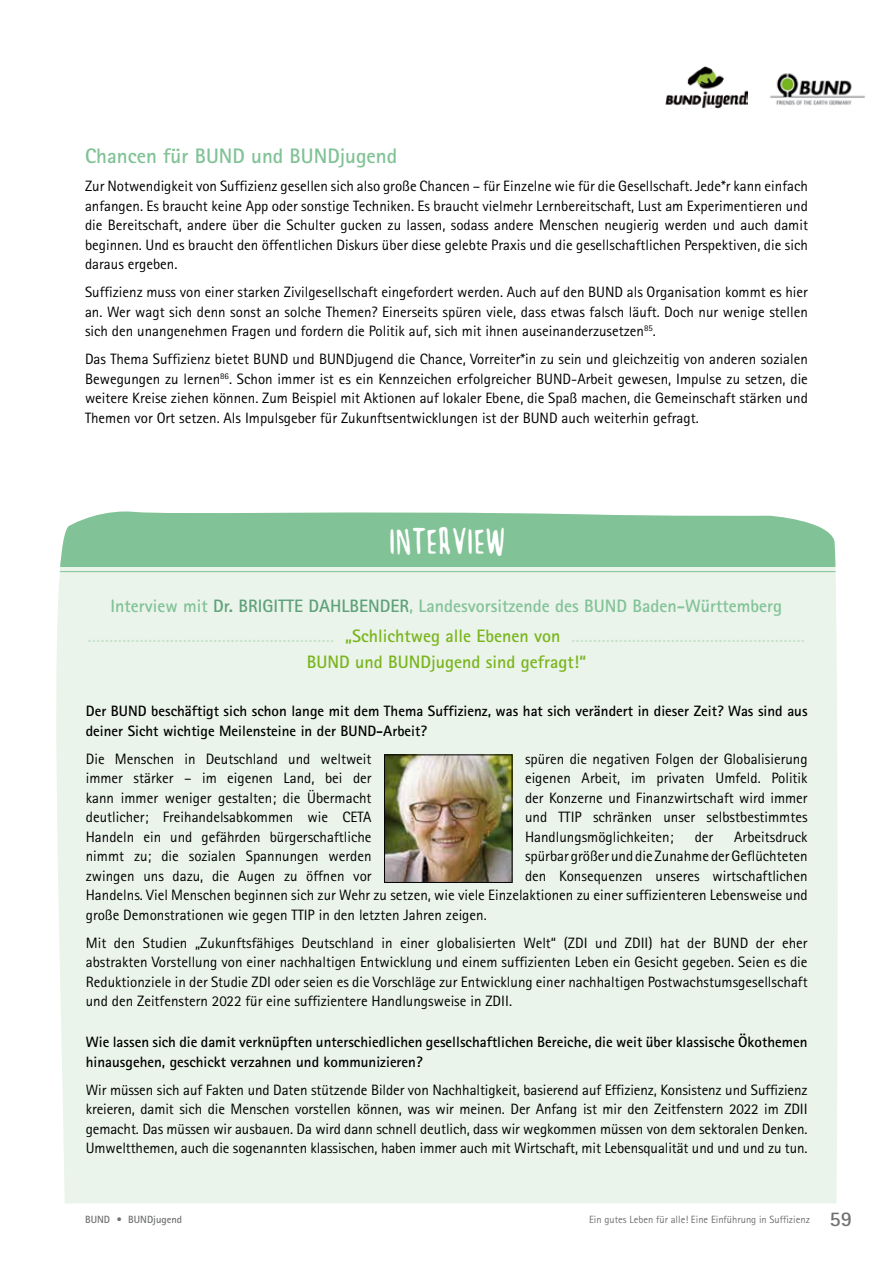
<style>
.page{position:relative;width:893px;height:1263px;background:#fff}
.page>*{position:absolute;margin:0;border:0;box-sizing:border-box;transform-origin:0 0}
.t1{font:500 45px "BUN Djugendmarker";letter-spacing:.05em;color:#fff}
.t2{font:700 21px "Agfa Rotis Sans Serif";color:#81c296}
.t3{font:700 18px/30.2px "Agfa Rotis Sans Serif";color:#81c296;text-align:center}
.t4{font:700 18px "Agfa Rotis Sans Serif";color:#7ab51d}
.t5{font:15px/19.5px "Agfa Rotis Sans Serif";color:#000;text-align:justify}
.t6{font:700 15px/19.5px "Agfa Rotis Sans Serif";color:#000}
.t7{font:10.5px "Agfa Rotis Sans Serif";color:#707172}
.t8{font:700 10.5px "Agfa Rotis Sans Serif";color:#707172}
.s1{color:#5fa178}
.s2{color:#c7e2cc}
.s3{color:#7ab51d}
.s4{font-weight:700;font-size:21px}
</style>
<div class="page">
<img style="left:665px;top:66px;width:82px;height:42px">
<img style="left:770px;top:73px;width:95px;height:33px">
<div style="left:56px;top:567px;width:782px;height:636px;background:#eaf4eb"></div>
<hr style="left:46px;top:571px;width:793px;height:1px;background:#81c296">
<div style="left:46px;top:511px;width:793px;height:56px;background:#81c296"></div>
<img style="left:386px;top:757px;width:124px;height:124px">
<div style="left:384px;top:755px;width:128px;height:128px;border:1px solid #000"></div>
<h2 class="t2" style="left:85px;top:143px;width:314px">Chancen für BUN D und BUN Djugend</h2>
<p class="t5" style="left:85px;top:176px;width:724px">Zur Notwendigkeit von Suffizienz gesellen sich also große Chancen – für Einzelne wie für die Gesellschaft. Jede*r kann einfach anfangen. Es braucht keine App oder sonstige Techniken. Es braucht vielmehr Lernbereitschaft, Lust am Experimentieren und die Bereitschaft, andere über die Schulter gucken zu lassen, sodass andere Menschen neugierig werden und auch damit beginnen. Und es braucht den öffentlichen Diskurs über diese gelebte Praxis und die gesellschaftlichen Perspektiven, die sich daraus ergeben.</p>
<p class="t5" style="left:85px;top:282px;width:724px">Suffizienz muss von einer starken Zivilgesellschaft eingefordert werden. Auch auf den BUND als Organisation kommt es hier an. Wer wagt sich denn sonst an solche Themen? Einerseits spüren viele, dass etwas falsch läuft. Doch nur wenige stellen sich den unangenehmen Fragen und fordern die Politik auf, sich mit ihnen auseinanderzusetzen<sup>85</sup>.</p>
<p class="t5" style="left:85px;top:349px;width:724px">Das Thema Suffizienz bietet BUND und BUNDjugend die Chance, Vorreiter*in zu sein und gleichzeitig von anderen sozialen Bewegungen zu lernen<sup>86</sup>. Schon immer ist es ein Kennzeichen erfolgreicher BUND-Arbeit gewesen, Impulse zu setzen, die weitere Kreise ziehen können. Zum Beispiel mit Aktionen auf lokaler Ebene, die Spaß machen, die Gemeinschaft stärken und Themen vor Ort setzen. Als Impulsgeber für Zukunftsentwicklungen ist der BUND auch weiterhin gefragt.</p>
<h1 class="t1" style="left:390px;top:521px;width:115px">INTERVIEW</h1>
<p class="t3" style="left:88px;top:591px;width:719px">I nterview mit <span class="s1">Dr. Brigitte Dahlbender</span>, Landesvorsitzende des BUN D Baden-Württemberg <span class="s2">…………………………………………………</span> <span class="s3">„Schlichtweg alle Ebenen von</span> <span class="s2">………………………………………………</span></p>
<p class="t4" style="left:307px;top:651px;width:281px">BUN D und BUN Djugend sind gefragt!“</p>
<p class="t6" style="left:86px;top:701px;width:723px">Der BUN D beschäftigt sich schon lange mit dem Thema Suffizienz, was hat sich verändert in dieser Zeit? Was sind aus deiner Sicht wichtige Meilensteine in der BUN D-Arbeit?</p>
<p class="t5" style="left:86px;top:749px;width:287px">Die Menschen in Deutschland und weltweit</p>
<p class="t5" style="left:525px;top:749px;width:284px">spüren die negativen Folgen der Globalisierung</p>
<p class="t5" style="left:86px;top:768px;width:287px">immer stärker – im eigenen Land, bei der</p>
<p class="t5" style="left:525px;top:768px;width:284px">eigenen Arbeit, im privaten Umfeld. Politik</p>
<p class="t5" style="left:86px;top:788px;width:287px">kann immer weniger gestalten; die Übermacht</p>
<p class="t5" style="left:525px;top:788px;width:284px">der Konzerne und Finanzwirtschaft wird immer</p>
<p class="t5" style="left:86px;top:807px;width:287px">deutlicher; Freihandelsabkommen wie CETA</p>
<p class="t5" style="left:525px;top:807px;width:284px">und TTIP schränken unser selbstbestimmtes</p>
<p class="t5" style="left:86px;top:827px;width:287px">Handeln ein und gefährden bürgerschaftliche</p>
<p class="t5" style="left:525px;top:827px;width:150px">Handlungsmöglichkeiten;</p>
<p class="t5" style="left:695px;top:827px;width:20px">der</p>
<p class="t5" style="left:734px;top:827px;width:75px">Arbeitsdruck</p>
<p class="t5" style="left:86px;top:846px;width:287px">nimmt zu; die sozialen Spannungen werden</p>
<p class="t5" style="left:525px;top:846px;width:284px">spürbar größer und die Zunahme der Geflüchteten</p>
<p class="t5" style="left:86px;top:866px;width:287px">zwingen uns dazu, die Augen zu öffnen vor</p>
<p class="t5" style="left:86px;top:866px;width:723px;text-indent:439px">den Konsequenzen unseres wirtschaftlichen Handelns. Viel Menschen beginnen sich zur Wehr zu setzen, wie viele Einzelaktionen zu einer suffizienteren Lebensweise und große Demonstrationen wie gegen TTIP in den letzten Jahren zeigen.</p>
<p class="t5" style="left:86px;top:933px;width:723px">Mit den Studien „Zukunftsfähiges Deutschland in einer globalisierten Welt“ (ZDI und ZDII) hat der BUND der eher abstrakten Vorstellung von einer nachhaltigen Entwicklung und einem suffizienten Leben ein Gesicht gegeben. Seien es die Reduktionziele in der Studie ZDI oder seien es die Vorschläge zur Entwicklung einer nachhaltigen Postwachstumsgesellschaft und den Zeitfenstern 2022 für eine suffizientere Handlungsweise in ZDII.</p>
<p class="t6" style="left:86px;top:1032px;width:723px">Wie lassen sich die damit verknüpften unterschiedlichen gesellschaftlichen Bereiche, die weit über klassische Ökothemen hinausgehen, geschickt verzahnen und kommunizieren?</p>
<p class="t5" style="left:86px;top:1079px;width:723px">Wir müssen sich auf Fakten und Daten stützende Bilder von Nachhaltigkeit, basierend auf Effizienz, Konsistenz und Suffizienz kreieren, damit sich die Menschen vorstellen können, was wir meinen. Der Anfang ist mir den Zeitfenstern 2022 im ZDII gemacht. Das müssen wir ausbauen. Da wird dann schnell deutlich, dass wir wegkommen müssen von dem sektoralen Denken.<br>Umweltthemen, auch die sogenannten klassischen, haben immer auch mit Wirtschaft, mit Lebensqualität und und und zu tun.</p>
<p class="t8" style="left:85px;top:1213px;width:99px">BUND • BUNDjugend</p>
<p class="t7" style="left:589px;top:1214px;width:264px">Ein gutes Leben für alle! Eine Einführung in Suffizienz <span class="s4">59</span></p>
</div>
